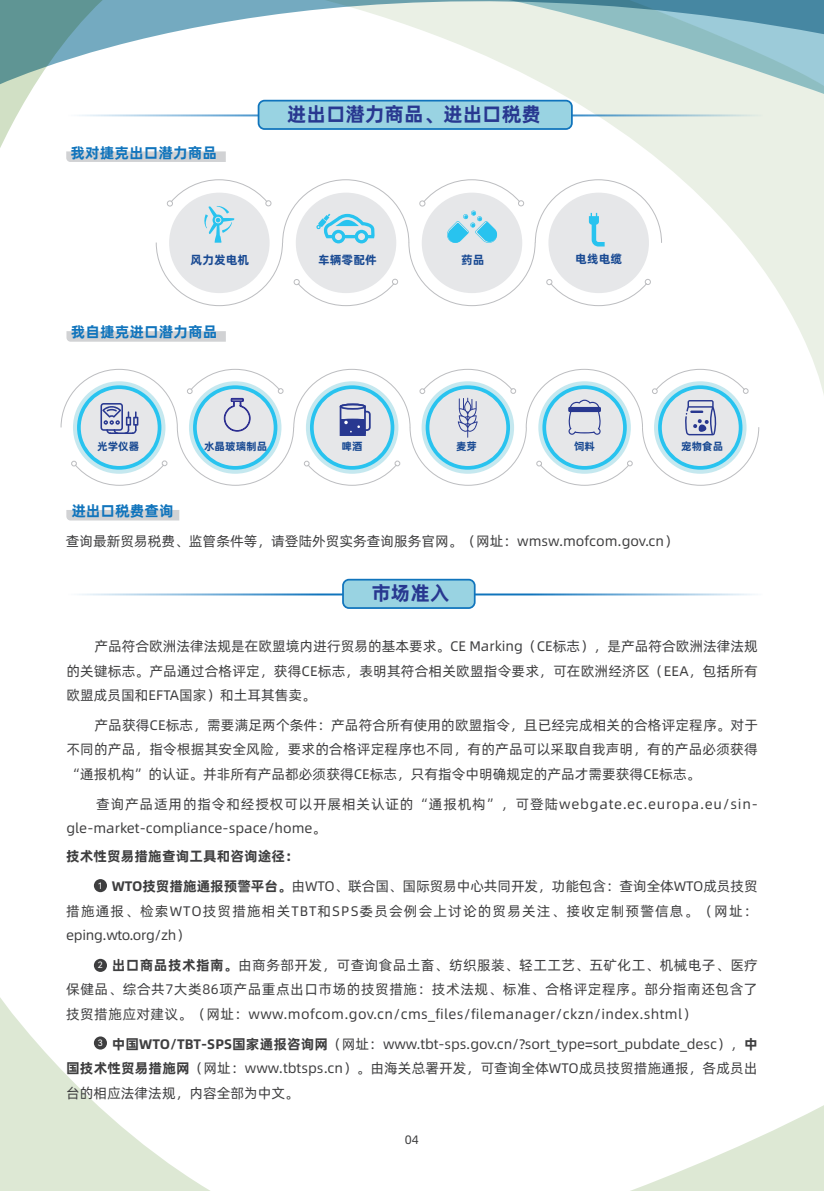
<style>
.page{position:relative;width:824px;height:1191px;background:#fff}
.page>*{position:absolute;margin:0;border:0;box-sizing:border-box;transform-origin:0 0}
.t1{font:700 19.78px "Alibaba Pu Hui Ti";color:#283890}
.t2{font:700 14.88px "Alibaba Pu Hui Ti";color:#1074bc}
.t3{font:13.83px/24.5px "Alibaba Pu Hui Ti";letter-spacing:.005em;color:#3e3e3f;text-align:justify}
.t4{font:13.83px/24.5px "Alibaba Pu Hui Ti";letter-spacing:.055em;color:#3e3e3f}
.t5{font:13.83px/24.5px "Alibaba Pu Hui Ti";letter-spacing:.08em;color:#3e3e3f}
.t6{font:12.25px "Alibaba Pu Hui Ti";color:#3e3e3f}
.t7{font:700 11.9px "Alibaba Pu Hui Ti";color:#184992}
.t8{font:700 10.67px "Alibaba Pu Hui Ti";color:#184992}
.t9{font:8.75px "Harmony OS Sans SC";color:#fff}
.s1{font-weight:700}
</style>
<div class="page">
<svg style="left:0;top:997px;width:210px;height:194px"></svg>
<svg style="left:630px;top:1106px;width:193px;height:85px"></svg>
<svg style="left:662px;top:94px;width:161px;height:297px;fill:#eaf0e5"></svg>
<svg style="left:662px;top:0;width:161px;height:91px;background:#9ac2ca"></svg>
<hr style="left:65px;top:114px;width:697px;height:2px;background:#fff">
<div style="left:343px;top:579px;width:131px;height:29px;background:#99d3e2;border-radius:6px"></div>
<div style="left:342px;top:579px;width:133px;height:30px;border:2px solid #1074bc;border-radius:6px"></div>
<svg style="left:66px;top:510px;width:113px;height:10px"></svg>
<svg style="left:66px;top:331px;width:160px;height:11px;background:#d3d4d5"></svg>
<svg style="left:0;top:0;width:662px;height:306px"></svg>
<svg style="left:60px;top:368px;width:699px;height:118px"></svg>
<div style="left:94px;top:879px;width:13px;height:13px;background:#3e3e3f;border-radius:50%"></div>
<div style="left:94px;top:958px;width:13px;height:14px;background:#3e3e3f;border-radius:50%"></div>
<div style="left:94px;top:1036px;width:13px;height:13px;background:#3e3e3f;border-radius:50%"></div>
<p class="t2" style="left:71px;top:141px;width:148px">我对捷克出口潜力商品</p>
<h1 class="t1" style="left:287px;top:99px;width:255px">进出口潜力商品、进出口税费</h1>
<p class="t7" style="left:191px;top:250px;width:60px">风力发电机</p>
<p class="t7" style="left:318px;top:250px;width:60px">车辆零配件</p>
<p class="t7" style="left:461px;top:250px;width:25px">药品</p>
<p class="t7" style="left:575px;top:249px;width:48px">电线电缆</p>
<p class="t2" style="left:71px;top:320px;width:148px">我自捷克进口潜力商品</p>
<p class="t8" style="left:97px;top:438px;width:44px">光学仪器</p>
<p class="t8" style="left:204px;top:438px;width:65px">水晶玻璃制品</p>
<p class="t8" style="left:341px;top:438px;width:23px">啤酒</p>
<p class="t8" style="left:456px;top:438px;width:23px">麦芽</p>
<p class="t8" style="left:574px;top:438px;width:23px">饲料</p>
<p class="t8" style="left:681px;top:438px;width:44px">宠物食品</p>
<p class="t2" style="left:71px;top:499px;width:104px">进出口税费查询</p>
<p class="t3" style="left:66px;top:528px;width:613px">查询最新贸易税费、监管条件等，请登陆外贸实务查询服务官网。（网址：wmsw.mofcom.gov.cn）</p>
<h1 class="t1" style="left:371px;top:578px;width:80px">市场准入</h1>
<p class="t3" style="left:66px;top:633px;width:693px;text-indent:28px">产品符合欧洲法律法规是在欧盟境内进行贸易的基本要求。CE Marking（CE标志），是产品符合欧洲法律法规的关键标志。产品通过合格评定，获得CE标志，表明其符合相关欧盟指令要求，可在欧洲经济区（EEA，包括所有欧盟成员国和EFTA国家）和土耳其售卖。</p>
<p class="t3" style="left:66px;top:712px;width:693px;text-indent:28px">产品获得CE标志，需要满足两个条件：产品符合所有使用的欧盟指令，且已经完成相关的合格评定程序。对于不同的产品，指令根据其安全风险，要求的合格评定程序也不同，有的产品可以采取自我声明，有的产品必须获得“通报机构”的认证。并非所有产品都必须获得CE标志，只有指令中明确规定的产品才需要获得CE标志。</p>
<p class="t4" style="left:66px;top:790px;width:693px;text-indent:30px">查询产品适用的指令和经授权可以开展相关认证的“通报机构”，可登陆webgate.ec.europa.eu/sin&shy;gle-market-compliance-space/home。</p>
<p class="t3" style="left:112px;top:840px;width:647px;line-height:29.8px;text-indent:-46px"><span class="s1">技术性贸易措施查询工具和咨询途径：<br>WTO技贸措施通报预警平台。</span>由WTO、联合国、国际贸易中心共同开发，功能包含：查询全体WTO成员技贸</p>
<p class="t5" style="left:66px;top:897px;width:692px">措施通报、检索WTO技贸措施相关TBT和SPS委员会例会上讨论的贸易关注、接收定制预警信息。（网址：eping.wto.org/zh）</p>
<p class="t3" style="left:66px;top:952px;width:693px;text-indent:46px"><span class="s1">出口商品技术指南。</span>由商务部开发，可查询食品土畜、纺织服装、轻工工艺、五矿化工、机械电子、医疗保健品、综合共7大类86项产品重点出口市场的技贸措施：技术法规、标准、合格评定程序。部分指南还包含了技贸措施应对建议。（网址：www.mofcom.gov.cn/cms_files/filemanager/ckzn/index.shtml）</p>
<p class="t3" style="left:66px;top:1030px;width:693px;text-indent:46px"><span class="s1">中国WTO/TBT-SPS国家通报咨询网</span>（网址：www.tbt-sps.gov.cn/?sort_type=sort_pubdate_desc），<span class="s1">中国技术性贸易措施网</span>（网址：www.tbtsps.cn）。由海关总署开发，可查询全体WTO成员技贸措施通报，各成员出台的相应法律法规，内容全部为中文。</p>
<p class="t9" style="left:98px;top:879px;width:6px">1</p>
<p class="t9" style="left:98px;top:959px;width:6px">2</p>
<p class="t9" style="left:98px;top:1036px;width:6px">3</p>
<p class="t6" style="left:405px;top:1130px;width:16px">04</p>
</div>
